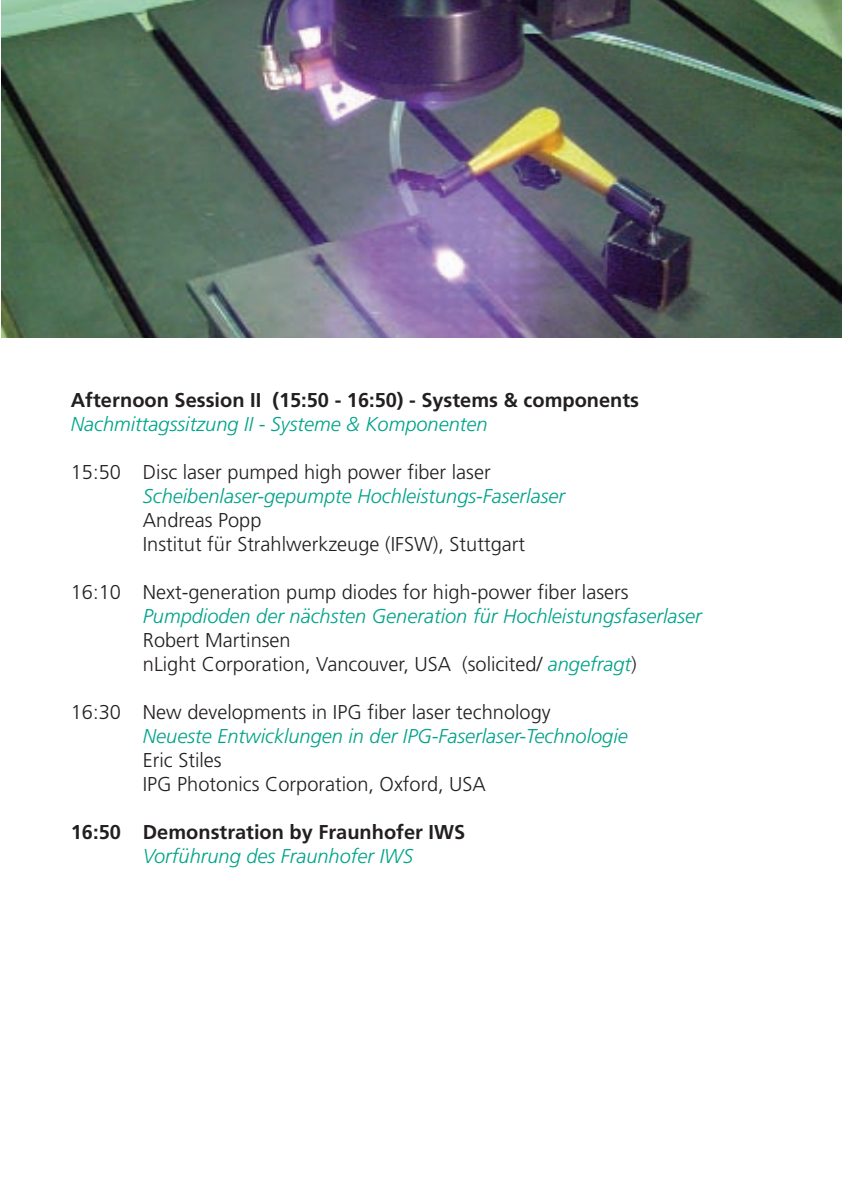
<style>
.page{position:relative;width:842px;height:1191px;background:#fff}
.page>*{position:absolute;margin:0;border:0;box-sizing:border-box;transform-origin:0 0}
.t1{font:300 20px/24px "Frutiger LT Com";color:#231f20}
.t2{font:italic 300 20px "Frutiger LT Com";color:#00a38a}
.t3{font:700 20px "Frutiger LT Com";color:#231f20}
.s1{font-style:italic;color:#00a38a}
</style>
<div class="page">
<img style="left:1px;top:0;width:841px;height:337px">
<p class="t3" style="left:71px;top:388px;width:570px">Afternoon Session II (15:50 - 16:50) - Systems &amp; components</p>
<p class="t2" style="left:71px;top:412px;width:418px">Nachmittagssitzung II - Systeme &amp; Komponenten</p>
<p class="t1" style="left:71px;top:460px;width:421px">15:50 Disc laser pumped high power fiber laser</p>
<p class="t2" style="left:143px;top:484px;width:424px">Scheibenlaser-gepumpte Hochleistungs-Faserlaser</p>
<p class="t1" style="left:143px;top:508px;width:384px">Andreas Popp<br>Institut für Strahlwerkzeuge (IFSW), Stuttgart</p>
<p class="t1" style="left:71px;top:580px;width:559px">16:10 Next-generation pump diodes for high-power fiber lasers</p>
<p class="t2" style="left:143px;top:604px;width:560px">Pumpdioden der nächsten Generation für Hochleistungsfaserlaser</p>
<p class="t1" style="left:143px;top:628px;width:495px">Robert Martinsen<br>nLight Corporation, Vancouver, USA (solicited/ <span class="s1">angefragt</span>)</p>
<p class="t1" style="left:71px;top:700px;width:481px">16:30 New developments in IPG fiber laser technology</p>
<p class="t2" style="left:143px;top:724px;width:486px">Neueste Entwicklungen in der IPG-Faserlaser-Technologie</p>
<p class="t1" style="left:143px;top:748px;width:345px">Eric Stiles<br>IPG Photonics Corporation, Oxford, USA</p>
<p class="t3" style="left:71px;top:820px;width:396px">16:50 Demonstration by Fraunhofer IWS</p>
<p class="t2" style="left:143px;top:844px;width:272px">Vorführung des Fraunhofer IWS</p>
</div>
